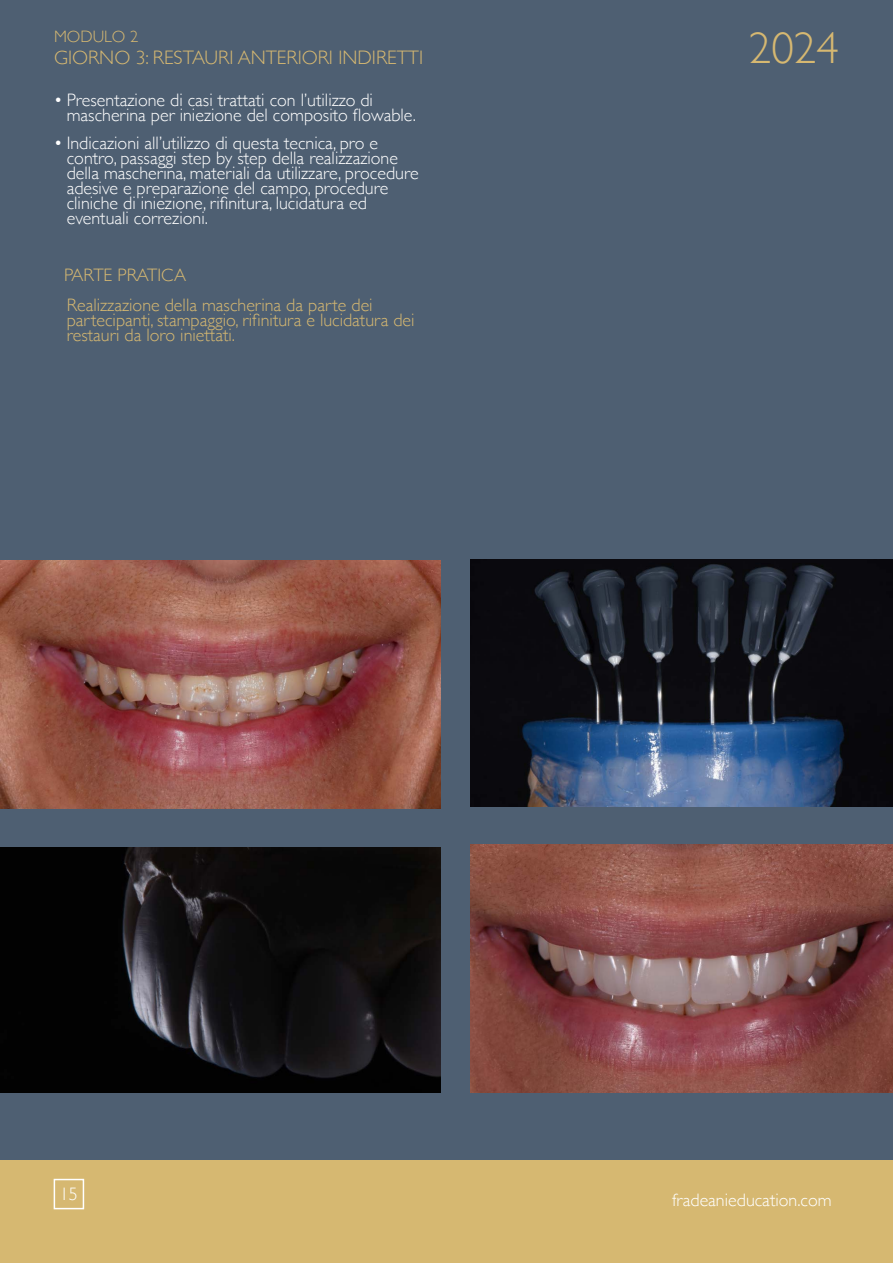
<style>
.page{position:relative;width:893px;height:1263px;background:#4e5f72}
.page>*{position:absolute;margin:0;border:0;box-sizing:border-box;transform-origin:0 0}
.t1{font:300 45px "Gill Sans";color:#d6b871}
.t2{font:300 19.5px "Gill Sans";color:#d6b871}
.t3{font:300 18px/15px "Gill Sans";color:#fff}
.t4{font:300 18px/30px "Gill Sans";color:#d6b871}
.t5{font:300 16.5px "Gill Sans";color:#d6b871}
</style>
<div class="page">
<hr style="left:0;top:561px;width:1px;height:55px;background:#e3e3e3">
<div style="left:1px;top:1160px;width:892px;height:103px;background:#d6b871"></div>
<div style="left:54px;top:1179px;width:30px;height:30px;border:2px solid #fff"></div>
<img style="left:1px;top:561px;width:440px;height:247px">
<img style="left:470px;top:559px;width:423px;height:247px">
<img style="left:1px;top:847px;width:440px;height:245px">
<img style="left:470px;top:844px;width:423px;height:248px">
<p class="t5" style="left:54px;top:24px;width:86px">MODULO 2</p>
<h1 class="t1" style="left:749px;top:13px;width:92px">2024</h1>
<p class="t2" style="left:54px;top:42px;width:371px">GIORNO 3: RESTAURI ANTERIORI INDIRETTI</p>
<p class="t3" style="left:67px;top:92px;width:351px;text-indent:-13px">• Presentazione di casi trattati con l’utilizzo di mascherina per iniezione del composito flowable.</p>
<p class="t3" style="left:67px;top:134px;width:353px;text-indent:-13px">• Indicazioni all’utilizzo di questa tecnica, pro e contro, passaggi step by step della realizzazione della mascherina, materiali da utilizzare, procedure adesive e preparazione del campo, procedure cliniche di iniezione, rifinitura, lucidatura ed eventuali correzioni.</p>
<p class="t4" style="left:64px;top:260px;width:310px">PARTE PRATICA<br>Realizzazione della mascherina da parte dei</p>
<p class="t4" style="left:67px;top:312px;width:349px;line-height:15px">partecipanti, stampaggio, rifinitura e lucidatura dei restauri da loro iniettati.</p>
<p class="t3" style="left:60px;top:1186px;width:19px">15</p>
<p class="t3" style="left:672px;top:1191px;width:161px">fradeanieducation.com</p>
</div>
